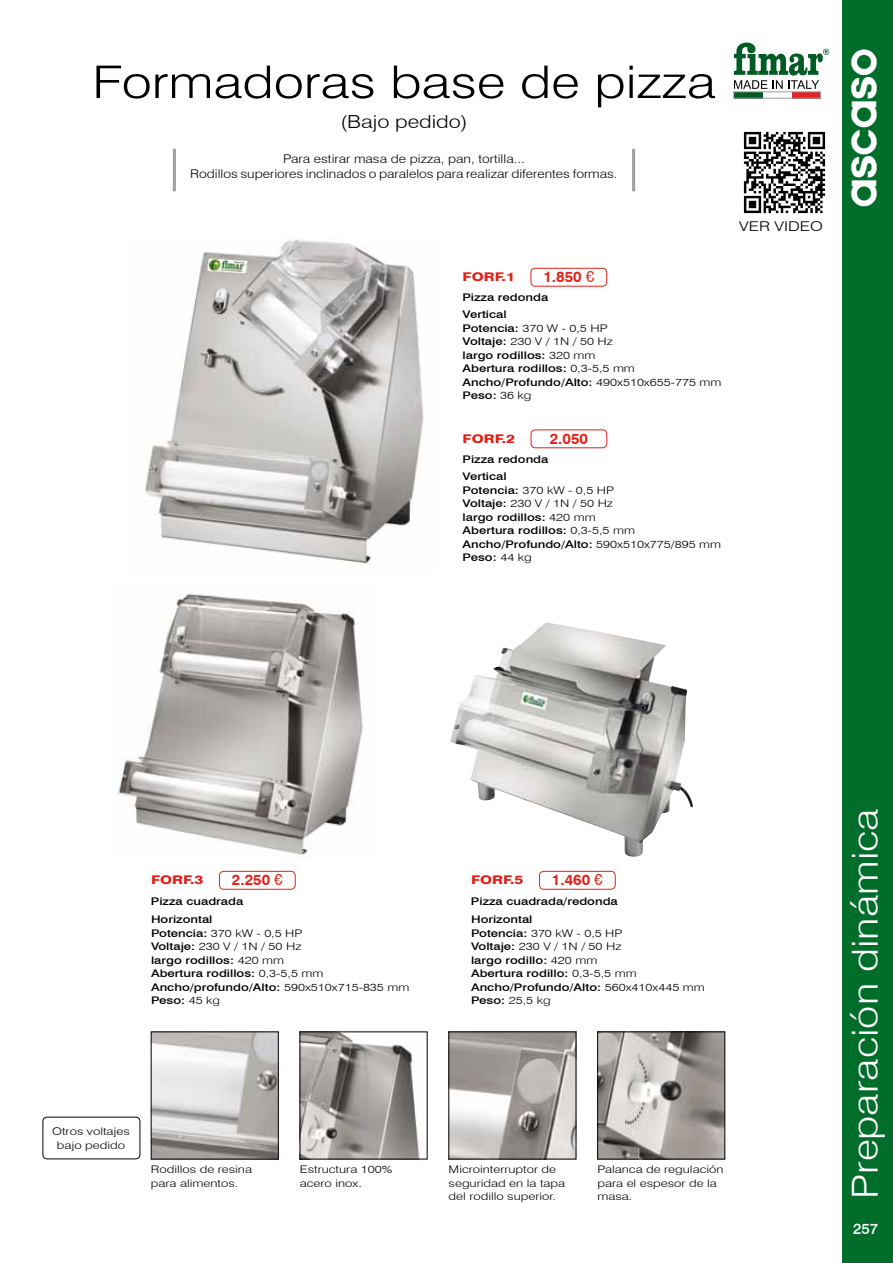
<style>
.page{position:relative;width:893px;height:1263px;background:#fff}
.page>*{position:absolute;margin:0;border:0;box-sizing:border-box;transform-origin:0 0}
.t1{font:300 45px "Swiss 721 BT";color:#000;scale:1.2 1}
.t2{font:300 36px "Swiss 721 BT";color:#fff;scale:1.15 1}
.t3{font:36px "ASCAS Ologotype";letter-spacing:-.03em;color:#fff}
.t4{font:300 18px "Swiss 721 BT";color:#000;scale:1.2 1}
.t5{font:700 15px "Swiss 721 BT";color:#e32119}
.t6{font:500 15px "Swiss 721 BT";color:#fff}
.t7{font:300 13.5px "Swiss 721 BT";color:#000;scale:1.25 1}
.t8{font:300 12px/14.4px "Swiss 721 BT";color:#000;text-align:center;scale:1.15 1}
.t9{font:800 12px "Swiss 721 BT";color:#e32119;scale:1.25 1}
.t10{font:500 10.5px/13.5px "Swiss 721 BT";color:#000;scale:1.25 1}
.t11{font:300 10.5px/13.5px "Swiss 721 BT";color:#000;scale:1.25 1}
.s1{font-weight:400}
.s2{font-weight:300}
</style>
<div class="page">
<div style="left:842px;top:0;width:51px;height:1263px;background:#006d2b"></div>
<div style="left:734px;top:92px;width:29px;height:6px;background:#005c24"></div>
<div style="left:792px;top:92px;width:29px;height:6px;background:#e32224"></div>
<svg style="left:734px;top:42px;width:95px;height:47px"></svg>
<img style="left:117px;top:594px;width:246px;height:261px">
<img style="left:145px;top:239px;width:279px;height:325px">
<hr style="left:173px;top:149px;width:3px;height:42px;background:#9c9e9f">
<hr style="left:632px;top:149px;width:3px;height:42px;background:#9c9e9f">
<div style="left:43px;top:1117px;width:97px;height:42px;border:1px solid #000;border-radius:4px"></div>
<div style="left:531px;top:268px;width:76px;height:19px;border:1px solid #e32119;border-radius:4px"></div>
<div style="left:531px;top:429px;width:76px;height:19px;border:1px solid #e32119;border-radius:4px"></div>
<div style="left:219px;top:871px;width:77px;height:19px;border:1px solid #e32119;border-radius:4px"></div>
<img style="left:153px;top:1034px;width:124px;height:123px">
<div style="left:151px;top:1032px;width:128px;height:127px;border:1px solid #000"></div>
<img style="left:302px;top:1034px;width:118px;height:123px">
<img style="left:451px;top:1034px;width:123px;height:123px">
<img style="left:599px;top:1034px;width:124px;height:123px">
<div style="left:597px;top:1032px;width:128px;height:127px;border:1px solid #000"></div>
<img style="left:743px;top:131px;width:83px;height:83px">
<img style="left:450px;top:632px;width:243px;height:225px">
<div style="left:539px;top:871px;width:77px;height:19px;border:1px solid #e32119;border-radius:4px"></div>
<h1 class="t1" style="left:92px;top:55px;width:521px">Formadoras base de pizza</h1>
<h3 class="t4" style="left:340px;top:111px;width:107px">(Bajo pedido)</h3>
<p class="t8" style="left:190px;top:152px;width:373px">Para estirar masa de pizza, pan, tortilla...<br>Rodillos superiores inclinados o paralelos para realizar diferentes formas.</p>
<p class="t9" style="left:462px;top:270px;width:43px">FORF.1</p>
<h3 class="t5" style="left:543px;top:268px;width:52px">1.850 <span class="s1">€</span></h3>
<p class="t10" style="left:462px;top:291px;width:70px">Pizza redonda</p>
<p class="t10" style="left:462px;top:308px;width:209px">Vertical<br>Potencia: <span class="s2">370 W - 0,5 HP<br></span>Voltaje: <span class="s2">230 V / 1N / 50 Hz<br></span>largo rodillos: <span class="s2">320 mm<br></span>Abertura rodillos: <span class="s2">0,3-5,5 mm<br></span>Ancho/Profundo/Alto: <span class="s2">490x510x655-775 mm<br></span>Peso: <span class="s2">36 kg</span></p>
<p class="t9" style="left:463px;top:431px;width:43px">FORF.2</p>
<h3 class="t5" style="left:550px;top:430px;width:40px">2.050</h3>
<p class="t10" style="left:462px;top:452px;width:70px">Pizza redonda</p>
<p class="t10" style="left:463px;top:469px;width:208px">Vertical<br>Potencia: <span class="s2">370 kW - 0,5 HP<br></span>Voltaje: <span class="s2">230 V / 1N / 50 Hz<br></span>largo rodillos: <span class="s2">420 mm<br></span>Abertura rodillos: <span class="s2">0,3-5,5 mm<br></span>Ancho/Profundo/Alto: <span class="s2">590x510x775/895 mm<br></span>Peso: <span class="s2">44 kg</span></p>
<p class="t7" style="left:739px;top:218px;width:68px">VER VIDEO</p>
<h2 class="t3" style="left:844px;top:208px;width:162px;rotate:-90deg">ascaso</h2>
<p class="t9" style="left:151px;top:873px;width:43px">FORF.3</p>
<h3 class="t5" style="left:232px;top:871px;width:52px">2.250 <span class="s1">€</span></h3>
<p class="t10" style="left:151px;top:895px;width:75px">Pizza cuadrada</p>
<p class="t10" style="left:151px;top:913px;width:208px">Horizontal<br>Potencia: <span class="s2">370 kW - 0,5 HP<br></span>Voltaje: <span class="s2">230 V / 1N / 50 Hz<br></span>largo rodillos: <span class="s2">420 mm<br></span>Abertura rodillos: <span class="s2">0,3-5,5 mm<br></span>Ancho/profundo/Alto: <span class="s2">590x510x715-835 mm<br></span>Peso: <span class="s2">45 kg</span></p>
<h3 class="t5" style="left:552px;top:871px;width:52px">1.460 <span class="s1">€</span></h3>
<p class="t10" style="left:471px;top:895px;width:119px">Pizza cuadrada/redonda</p>
<p class="t9" style="left:471px;top:873px;width:43px">FORF.5</p>
<p class="t10" style="left:471px;top:913px;width:188px">Horizontal<br>Potencia: <span class="s2">370 kW - 0,5 HP<br></span>Voltaje: <span class="s2">230 V / 1N / 50 Hz<br></span>largo rodillo: <span class="s2">420 mm<br></span>Abertura rodillo: <span class="s2">0,3-5,5 mm<br></span>Ancho/Profundo/Alto: <span class="s2">560x410x445 mm<br></span>Peso: <span class="s2">25,5 kg</span></p>
<p class="t11" style="left:52px;top:1125px;width:64px;text-align:center">Otros voltajes bajo pedido</p>
<p class="t11" style="left:151px;top:1162px;width:82px">Rodillos de resina para alimentos.</p>
<p class="t11" style="left:300px;top:1162px;width:76px">Estructura 100% acero inox.</p>
<p class="t11" style="left:449px;top:1162px;width:95px">Microinterruptor de seguridad en la tapa del rodillo superior.</p>
<p class="t11" style="left:597px;top:1162px;width:102px">Palanca de regulación para el espesor de la masa.</p>
<h2 class="t2" style="left:843px;top:1199px;width:341px;rotate:-90deg">Preparación dinámica</h2>
<h3 class="t6" style="left:853px;top:1219px;width:27px">257</h3>
</div>
